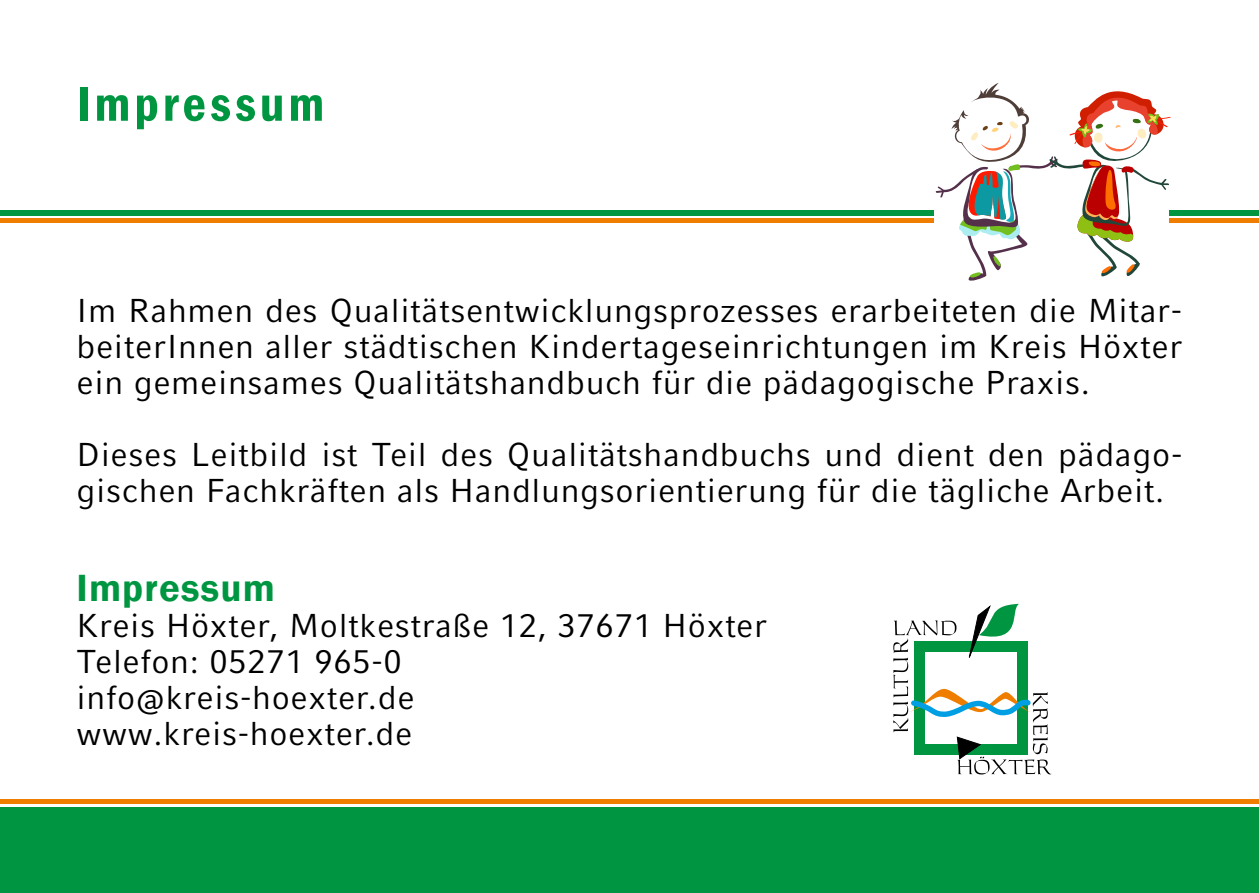
<style>
.page{position:relative;width:1259px;height:893px;background:#fff}
.page>*{position:absolute;margin:0;border:0;box-sizing:border-box;transform-origin:0 0}
.t1{font:600 condensed 51px "Franklin Gothic";letter-spacing:.08em;color:#009641}
.t2{font:600 39px "Franklin Gothic";letter-spacing:.03em;color:#009641}
.t3{font:33px/36px "Compatil Fact LT Pro";letter-spacing:.02em;color:#000}
</style>
<div class="page">
<div style="left:0;top:808px;width:1259px;height:85px;background:#009641"></div>
<div style="left:0;top:799px;width:1259px;height:5px;background:#ef7d00"></div>
<hr style="left:0;top:219px;width:933px;height:4px;background:#ef7d00">
<div style="left:0;top:210px;width:933px;height:6px;background:#009641"></div>
<hr style="left:1169px;top:219px;width:90px;height:4px;background:#ef7d00">
<div style="left:1169px;top:210px;width:90px;height:6px;background:#009641"></div>
<svg style="left:935px;top:82px;width:236px;height:199px"></svg>
<svg style="left:893px;top:604px;width:158px;height:170px"></svg>
<h1 class="t1" style="left:77px;top:70px;width:249px">Impressum</h1>
<p class="t3" style="left:77px;top:293px;width:1107px;text-align:justify">Im Rahmen des Qualitätsentwicklungsprozesses erarbeiteten die Mitar&shy;beiterInnen aller städtischen Kindertageseinrichtungen im Kreis Höxter ein gemeinsames Qualitätshandbuch für die pädagogische Praxis.</p>
<p class="t3" style="left:77px;top:437px;width:1107px">Dieses Leitbild ist Teil des Qualitätshandbuchs und dient den pädago&shy;gischen Fachkräften als Handlungsorientierung für die tägliche Arbeit.</p>
<p class="t2" style="left:77px;top:564px;width:200px">Impressum</p>
<p class="t3" style="left:77px;top:608px;width:692px">Kreis Höxter, Moltkestraße 12, 37671 Höxter<br>Telefon: 05271 965-0<br>info@kreis-hoexter.de<br>www.kreis-hoexter.de</p>
</div>
